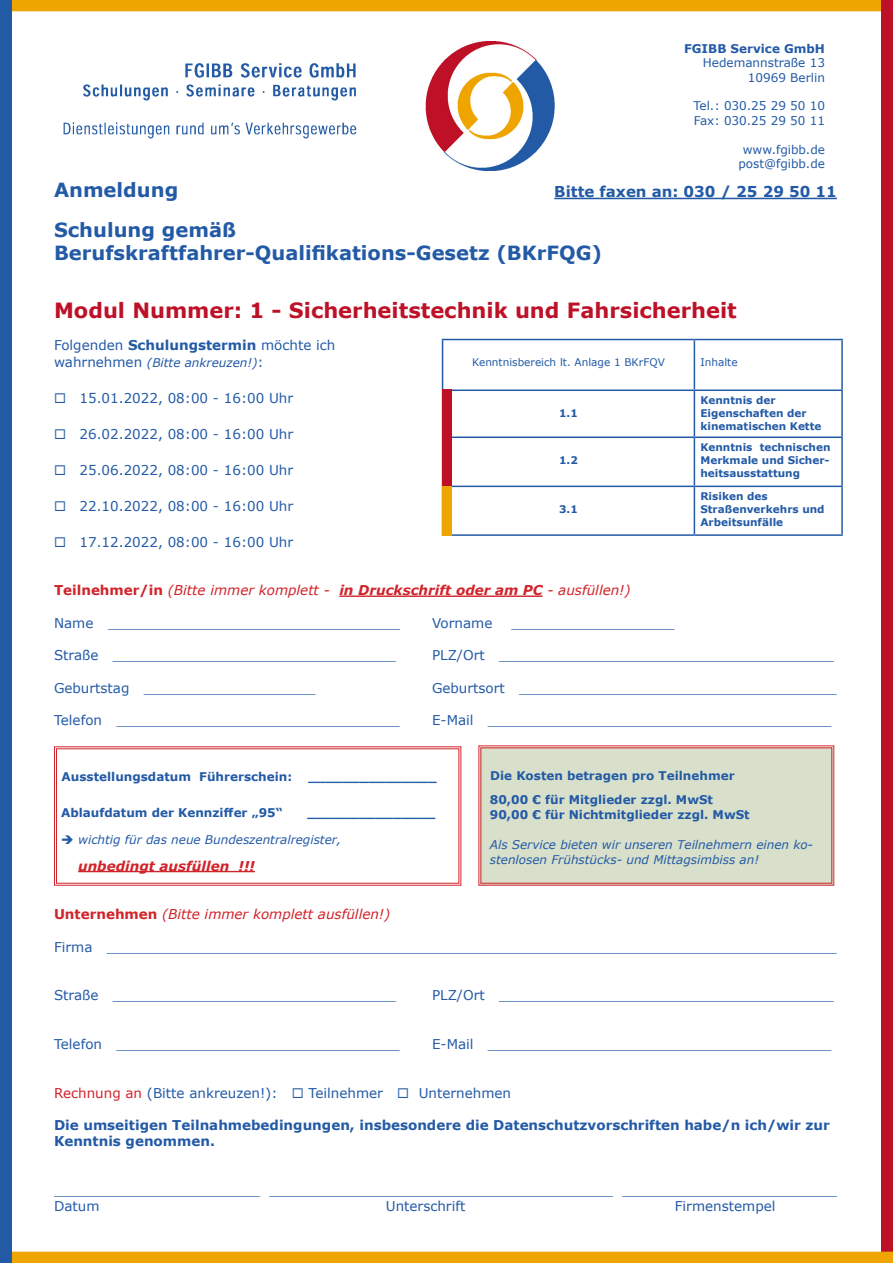
<style>
.page{position:relative;width:893px;height:1263px;background:#fff}
.page>*{position:absolute;margin:0;border:0;box-sizing:border-box;transform-origin:0 0}
.t1{font:700 21px "Verdana";color:#be1128}
.t2{font:700 19.5px/23.4px "Verdana";color:#235aa6}
.t3{font:700 15px "Verdana";color:#235aa6}
.t4{font:13.5px/16.2px "Verdana";color:#235aa6}
.t5{font:italic 13.5px "Verdana";color:#d1232a}
.t6{font:700 13.5px/16.2px "Verdana";color:#235aa6}
.t7{font:italic 700 13.5px "Verdana";color:#d1232a}
.t8{font:700 12px/24px "Verdana";color:#235aa6}
.t9{font:italic 12px/15px "Verdana";color:#235aa6}
.t10{font:12px/14.4px "Verdana";color:#235aa6;text-align:right}
.t11{font:700 10.5px/12.6px "Verdana";color:#235aa6}
.t12{font:10.5px "Verdana";color:#235aa6}
.s1{font-weight:700}
.s2{font-style:normal;font-size:13.5px}
.s3{font-weight:700;font-style:normal}
.s4{color:#d1232a}
</style>
<div class="page">
<hr style="left:442px;top:339px;width:252px;height:1px;background:#235aa6">
<hr style="left:442px;top:340px;width:1px;height:49px;background:#235aa6">
<hr style="left:694px;top:339px;width:149px;height:1px;background:#235aa6">
<hr style="left:694px;top:340px;width:1px;height:49px;background:#235aa6">
<hr style="left:841px;top:340px;width:2px;height:49px;background:#235aa6">
<hr style="left:442px;top:389px;width:252px;height:2px;background:#235aa6">
<hr style="left:694px;top:389px;width:149px;height:2px;background:#235aa6">
<hr style="left:694px;top:391px;width:1px;height:45px;background:#235aa6">
<hr style="left:841px;top:391px;width:2px;height:45px;background:#235aa6">
<hr style="left:442px;top:436px;width:252px;height:2px;background:#235aa6">
<hr style="left:694px;top:436px;width:149px;height:2px;background:#235aa6">
<hr style="left:694px;top:438px;width:1px;height:48px;background:#235aa6">
<hr style="left:841px;top:438px;width:2px;height:48px;background:#235aa6">
<hr style="left:442px;top:486px;width:252px;height:1px;background:#235aa6">
<hr style="left:694px;top:486px;width:149px;height:1px;background:#235aa6">
<hr style="left:694px;top:487px;width:1px;height:47px;background:#235aa6">
<hr style="left:841px;top:487px;width:2px;height:47px;background:#235aa6">
<hr style="left:442px;top:534px;width:252px;height:2px;background:#235aa6">
<hr style="left:694px;top:534px;width:149px;height:2px;background:#235aa6">
<hr style="left:554px;top:198px;width:283px;height:1px;background:#235aa6">
<hr style="left:339px;top:595px;width:204px;height:2px;background:#d1232a">
<img style="left:64px;top:41px;width:490px;height:129px">
<div style="left:11px;top:0;width:871px;height:11px;background:#efa500"></div>
<div style="left:882px;top:0;width:11px;height:1263px;background:#be1128"></div>
<svg style="left:11px;top:1251px;width:882px;height:12px;background:#efa90e"></svg>
<div style="left:0;top:0;width:11px;height:1263px;background:#235aa6"></div>
<div style="left:442px;top:389px;width:9px;height:98px;background:#be1128"></div>
<div style="left:442px;top:486px;width:9px;height:50px;background:#efa500"></div>
<svg style="left:54px;top:746px;width:408px;height:140px"></svg>
<div style="left:478px;top:745px;width:357px;height:141px;background:#d8e0cb"></div>
<div style="left:480px;top:747px;width:352px;height:137px;border:1px solid #d1232a"></div>
<p class="t8" style="left:684px;top:36px;width:142px">FGIBB Service GmbH</p>
<p class="t10" style="left:703px;top:55px;width:124px">Hedemannstraße 13<br>10969 Berlin</p>
<p class="t10" style="left:693px;top:99px;width:133px;text-align:left">Tel.: 030.25 29 50 10<br>Fax: 030.25 29 50 11</p>
<p class="t10" style="left:738px;top:142px;width:88px;text-align:center">www.fgibb.de post@fgibb.de</p>
<h2 class="t2" style="left:54px;top:178px;width:126px">Anmeldung</h2>
<p class="t3" style="left:554px;top:181px;width:284px">Bitte faxen an: 030 / 25 29 50 11</p>
<h2 class="t2" style="left:54px;top:218px;width:550px">Schulung gemäß<br>Berufskraftfahrer-Qualifikations-Gesetz (BKrFQG)</h2>
<h1 class="t1" style="left:54px;top:296px;width:684px">Modul Nummer: 1 - Sicherheitstechnik und Fahrsicherheit</h1>
<p class="t4" style="left:54px;top:337px;width:283px">Folgenden <span class="s1">Schulungstermin</span> möchte ich</p>
<p class="t9" style="left:54px;top:355px;width:211px"><span class="s2">wahrnehmen</span> (Bitte ankreuzen!)<span class="s2">:</span></p>
<p class="t4" style="left:54px;top:389px;width:241px">◻ 15.01.2022, 08:00 - 16:00 Uhr</p>
<p class="t4" style="left:54px;top:425px;width:241px">◻ 26.02.2022, 08:00 - 16:00 Uhr</p>
<p class="t4" style="left:54px;top:461px;width:241px">◻ 25.06.2022, 08:00 - 16:00 Uhr</p>
<p class="t4" style="left:54px;top:497px;width:241px">◻ 22.10.2022, 08:00 - 16:00 Uhr</p>
<p class="t4" style="left:54px;top:533px;width:241px">◻ 17.12.2022, 08:00 - 16:00 Uhr</p>
<p class="t5" style="left:54px;top:581px;width:578px"><span class="s3">Teilnehmer/in</span> (Bitte immer komplett - <span class="s1">in Druckschrift oder am PC</span> - ausfüllen!)</p>
<p class="t4" style="left:54px;top:614px;width:347px">Name __________________________________</p>
<p class="t4" style="left:432px;top:614px;width:62px">Vorname</p>
<p class="t4" style="left:511px;top:614px;width:165px">___________________</p>
<p class="t4" style="left:54px;top:647px;width:344px">Straße _________________________________</p>
<p class="t4" style="left:432px;top:647px;width:403px">PLZ/Ort _______________________________________</p>
<p class="t4" style="left:54px;top:679px;width:263px">Geburtstag ____________________</p>
<p class="t4" style="left:432px;top:679px;width:406px">Geburtsort _____________________________________</p>
<p class="t4" style="left:54px;top:712px;width:347px">Telefon _________________________________</p>
<p class="t4" style="left:432px;top:712px;width:401px">E-Mail ________________________________________</p>
<p class="t12" style="left:472px;top:355px;width:194px">Kenntnisbereich lt. Anlage 1 BKrFQV</p>
<p class="t12" style="left:700px;top:355px;width:39px">Inhalte</p>
<p class="t11" style="left:700px;top:394px;width:123px">Kenntnis der<br>Eigenschaften der kinematischen Kette</p>
<p class="t11" style="left:559px;top:407px;width:20px">1.1</p>
<p class="t11" style="left:700px;top:441px;width:132px;text-align:justify">Kenntnis technischen Merkmale und Sicher&shy;heitsausstattung</p>
<p class="t11" style="left:559px;top:454px;width:20px">1.2</p>
<p class="t11" style="left:700px;top:490px;width:126px">Risiken des<br>Straßenverkehrs und<br>Arbeitsunfälle</p>
<p class="t11" style="left:559px;top:503px;width:20px">3.1</p>
<p class="t8" style="left:62px;top:764px;width:232px">Ausstellungsdatum Führerschein:</p>
<p class="t8" style="left:309px;top:764px;width:129px">_______________</p>
<p class="t8" style="left:61px;top:800px;width:223px">Ablaufdatum der Kennziffer „95“</p>
<p class="t8" style="left:307px;top:800px;width:129px">_______________</p>
<p class="t9" style="left:61px;top:832px;width:282px">➔ wichtig für das neue Bundeszentralregister,</p>
<p class="t7" style="left:78px;top:856px;width:178px">unbedingt ausfüllen !!!</p>
<p class="t8" style="left:490px;top:763px;width:246px">Die Kosten betragen pro Teilnehmer<br>80,00 € für Mitglieder zzgl. MwSt</p>
<p class="t8" style="left:490px;top:802px;width:261px">90,00 € für Nichtmitglieder zzgl. MwSt</p>
<p class="t9" style="left:490px;top:837px;width:325px">Als Service bieten wir unseren Teilnehmern einen ko&shy;stenlosen Frühstücks- und Mittagsimbiss an!</p>
<p class="t5" style="left:54px;top:905px;width:338px"><span class="s3">Unternehmen</span> (Bitte immer komplett ausfüllen!)</p>
<p class="t4" style="left:54px;top:938px;width:784px">Firma _____________________________________________________________________________________</p>
<p class="t4" style="left:54px;top:987px;width:344px">Straße _________________________________</p>
<p class="t4" style="left:432px;top:987px;width:403px">PLZ/Ort _______________________________________</p>
<p class="t4" style="left:54px;top:1036px;width:347px">Telefon _________________________________</p>
<p class="t4" style="left:432px;top:1036px;width:401px">E-Mail ________________________________________</p>
<p class="t4" style="left:54px;top:1084px;width:459px"><span class="s4">Rechnung an</span> (Bitte ankreuzen!): ◻ Teilnehmer ◻ Unternehmen</p>
<p class="t6" style="left:54px;top:1117px;width:777px">Die umseitigen Teilnahmebedingungen, insbesondere die Datenschutzvorschriften habe/n ich/wir zur<br>Kenntnis genommen.</p>
<p class="t4" style="left:54px;top:1181px;width:785px">________________________ ________________________________________ _________________________<br>Datum</p>
<p class="t4" style="left:386px;top:1198px;width:81px">Unterschrift</p>
<p class="t4" style="left:675px;top:1198px;width:102px">Firmenstempel</p>
</div>
